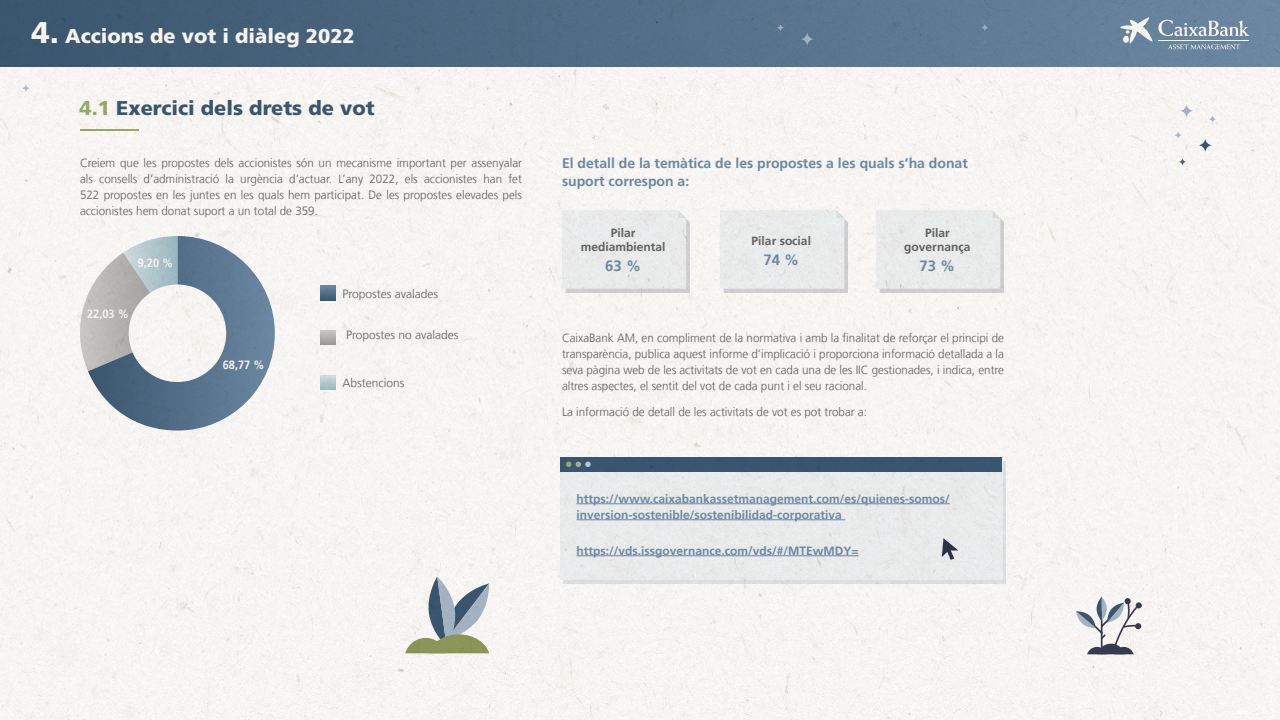
<style>
.page{position:relative;width:1280px;height:720px;background:#fff}
.page>*{position:absolute;margin:0;border:0;box-sizing:border-box;transform-origin:0 0}
.t1{font:900 20px "La Caixa Frutiger";color:#fff}
.t2{font:900 20px "La Caixa Frutiger";color:#3c5a74}
.t3{font:700 15px "La Caixa Frutiger";color:#708eab}
.t4{font:700 14px/18px "La Caixa Frutiger";color:#708eab}
.t5{font:300 12px/16px "La Caixa Frutiger";color:#646464;text-align:justify}
.t6{font:700 12px/16px "La Caixa Frutiger";color:#708eab}
.t7{font:700 12px/14px "La Caixa Frutiger";color:#646464;text-align:center}
.t8{font:700 12px "La Caixa Frutiger";color:#fff;scale:.92 1}
.s1{font-size:30px}
.s2{color:#9daf68}
</style>
<div class="page">
<img style="left:0;top:0;width:1280px;height:720px">
<h1 class="t1" style="left:31px;top:24px;width:325px"><span class="s1">4.</span> Accions de vot i diàleg 2022</h1>
<h1 class="t2" style="left:80px;top:96px;width:297px"><span class="s2">4.1</span> Exercici dels drets de vot</h1>
<p class="t5" style="left:80px;top:155px;width:444px">Creiem que les propostes dels accionistes són un mecanisme important per assenyalar als consells d’administració la urgència d’actuar. L’any 2022, els accionistes han fet 522 propostes en les juntes en les quals hem participat. De les propostes elevades pels accionistes hem donat suport a un total de 359.</p>
<p class="t4" style="left:562px;top:154px;width:407px">El detall de la temàtica de les propostes a les quals s’ha donat suport correspon a:</p>
<p class="t8" style="left:138px;top:256px;width:40px">9,20 %</p>
<p class="t8" style="left:87px;top:307px;width:47px">22,03 %</p>
<p class="t8" style="left:223px;top:358px;width:47px">68,77 %</p>
<p class="t5" style="left:343px;top:285px;width:97px">Propostes avalades</p>
<p class="t5" style="left:346px;top:327px;width:114px">Propostes no avalades</p>
<p class="t5" style="left:343px;top:375px;width:64px">Abstencions</p>
<p class="t7" style="left:581px;top:226px;width:86px">Pilar mediambiental</p>
<p class="t3" style="left:605px;top:257px;width:37px">63 %</p>
<p class="t7" style="left:752px;top:233px;width:61px">Pilar social</p>
<p class="t3" style="left:763px;top:250px;width:37px">74 %</p>
<p class="t7" style="left:904px;top:226px;width:68px">Pilar governança</p>
<p class="t3" style="left:919px;top:257px;width:37px">73 %</p>
<p class="t5" style="left:562px;top:330px;width:444px">CaixaBank AM, en compliment de la normativa i amb la finalitat de reforçar el principi de transparència, publica aquest informe d’implicació i proporciona informació detallada a la seva pàgina web de les activitats de vot en cada una de les IIC gestionades, i indica, entre altres aspectes, el sentit del vot de cada punt i el seu racional.</p>
<p class="t5" style="left:562px;top:404px;width:307px">La informació de detall de les activitats de vot es pot trobar a:</p>
<p class="t6" style="left:576px;top:491px;width:375px">https://www.caixabankassetmanagement.com/es/quienes-somos/ inversion-sostenible/sostenibilidad-corporativa</p>
<p class="t6" style="left:576px;top:543px;width:284px">https://vds.issgovernance.com/vds/#/MTEwMDY=</p>
</div>
